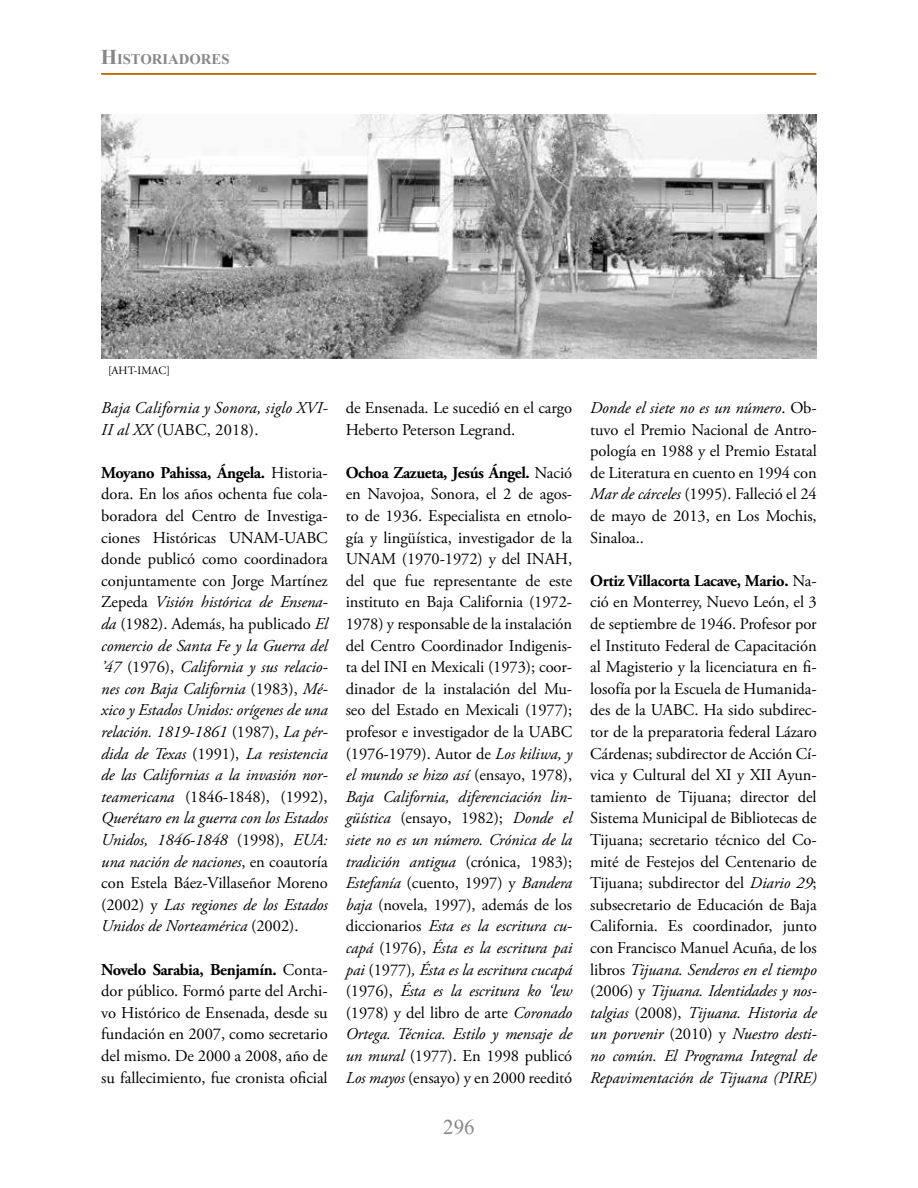
<style>
.page{position:relative;width:918px;height:1188px;background:#fff}
.page>*{position:absolute;margin:0;border:0;box-sizing:border-box;transform-origin:0 0}
.t1{font:21px "Times New Roman";color:#878787}
.t2{font:16.5px/21.6px "Adobe Garamond Pro";letter-spacing:-.005em;color:#000;text-align:justify}
.t3{font:italic 16.5px/21.6px "Adobe Garamond Pro";letter-spacing:-.005em;color:#000}
.t4{font:700 14.7px "Times New Roman";color:#878787}
.t5{font:11.25px "Adobe Garamond Pro";color:#000}
.s1{font-size:21px}
.s2{font-style:normal}
.s3{font-weight:700;font-style:normal}
.s4{font-weight:700}
.s5{font-style:italic}
</style>
<div class="page">
<hr style="left:101px;top:73px;width:715px;height:2px;background:#c16400">
<img style="left:101px;top:115px;width:716px;height:244px">
<p class="t4" style="left:101px;top:49px;width:130px"><span class="s1">H</span>ISTORIADORES</p>
<p class="t5" style="left:108px;top:363px;width:63px">[AHT-IMAC]</p>
<p class="t3" style="left:101px;top:398px;width:228px">Baja California y Sonora, siglo XVI-<br>II al XX <span class="s2">(UABC, 2018).</span></p>
<p class="t3" style="left:101px;top:462px;width:228px;text-align:justify"><span class="s3">Moyano Pahissa, Ángela.</span> <span class="s2">Historia&shy;dora. En los años ochenta fue cola&shy;boradora del Centro de Investiga&shy;ciones Históricas UNAM-UABC donde publicó como coordinadora conjuntamente con Jorge Martínez Zepeda</span> Visión histórica de Ensena&shy;da <span class="s2">(1982). Además, ha publicado</span> El comercio de Santa Fe y la Guerra del ’47 <span class="s2">(1976),</span> California y sus relacio&shy;nes con Baja California <span class="s2">(1983),</span> Mé&shy;xico y Estados Unidos: orígenes de una relación. 1819-1861 <span class="s2">(1987),</span> La pér&shy;dida de Texas <span class="s2">(1991),</span> La resistencia de las Californias a la invasión nor&shy;teamericana <span class="s2">(1846-1848), (1992), </span>Querétaro en la guerra con los Estados Unidos, 1846-1848 <span class="s2">(1998),</span> EUA: una nación de naciones<span class="s2">, en coautoría con Estela Báez-Villaseñor Moreno (2002) y</span> Las regiones de los Estados Unidos de Norteamérica <span class="s2">(2002).</span></p>
<p class="t2" style="left:101px;top:959px;width:228px"><span class="s4">Novelo Sarabia, Benjamín.</span> Conta&shy;dor público. Formó parte del Archi&shy;vo Histórico de Ensenada, desde su fundación en 2007, como secretario del mismo. De 2000 a 2008, año de su fallecimiento, fue cronista oficial</p>
<p class="t2" style="left:346px;top:398px;width:228px">de Ensenada. Le sucedió en el cargo<br>Heberto Peterson Legrand.</p>
<p class="t2" style="left:346px;top:462px;width:228px"><span class="s4">Ochoa Zazueta, Jesús Ángel.</span> Nació en Navojoa, Sonora, el 2 de agos&shy;to de 1936. Especialista en etnolo&shy;gía y lingüística, investigador de la UNAM (1970-1972) y del INAH, del que fue representante de este instituto en Baja California (1972- 1978) y responsable de la instalación del Centro Coordinador Indigenis&shy;ta del INI en Mexicali (1973); coor&shy;dinador de la instalación del Mu&shy;seo del Estado en Mexicali (1977); profesor e investigador de la UABC (1976-1979). Autor de <span class="s5">Los kiliwa, y el mundo se hizo así</span> (ensayo, 1978), <span class="s5">Baja California, diferenciación lin&shy;güística</span> (ensayo, 1982); <span class="s5">Donde el siete no es un número. Crónica de la tradición antigua</span> (crónica, 1983); <span class="s5">Estefanía</span> (cuento, 1997) y <span class="s5">Bandera baja</span> (novela, 1997), además de los diccionarios <span class="s5">Esta es la escritura cu&shy;capá</span> (1976), <span class="s5">Ésta es la escritura pai pai</span> (1977)<span class="s5">, Ésta es la escritura cucapá </span>(1976), <span class="s5">Ésta es la escritura ko ‘lew </span>(1978) y del libro de arte <span class="s5">Coronado Ortega. Técnica. Estilo y mensaje de un mural</span> (1977). En 1998 publicó <span class="s5">Los mayos</span> (ensayo) y en 2000 reeditó</p>
<p class="t1" style="left:443px;top:1113px;width:33px">296</p>
<p class="t2" style="left:590px;top:398px;width:228px"><span class="s5">Donde el siete no es un número</span>. Ob&shy;tuvo el Premio Nacional de Antro&shy;pología en 1988 y el Premio Estatal de Literatura en cuento en 1994 con <span class="s5">Mar de cárceles</span> (1995). Falleció el 24 de mayo de 2013, en Los Mochis, Sinaloa..</p>
<p class="t2" style="left:590px;top:570px;width:228px"><span class="s4">Ortiz Villacorta Lacave, Mario.</span> Na&shy;ció en Monterrey, Nuevo León, el 3 de septiembre de 1946. Profesor por el Instituto Federal de Capacitación al Magisterio y la licenciatura en fi&shy;losofía por la Escuela de Humanida&shy;des de la UABC. Ha sido subdirec&shy;tor de la preparatoria federal Lázaro Cárdenas; subdirector de Acción Cí&shy;vica y Cultural del XI y XII Ayun&shy;tamiento de Tijuana; director del Sistema Municipal de Bibliotecas de Tijuana; secretario técnico del Co&shy;mité de Festejos del Centenario de Tijuana; subdirector del <span class="s5">Diario 29</span>; subsecretario de Educación de Baja California. Es coordinador, junto con Francisco Manuel Acuña, de los libros <span class="s5">Tijuana. Senderos en el tiempo </span>(2006) y <span class="s5">Tijuana. Identidades y nos&shy;talgias</span> (2008), <span class="s5">Tijuana. Historia de un porvenir</span> (2010) y <span class="s5">Nuestro desti&shy;no común. El Programa Integral de Repavimentación de Tijuana (PIRE)</span></p>
</div>
